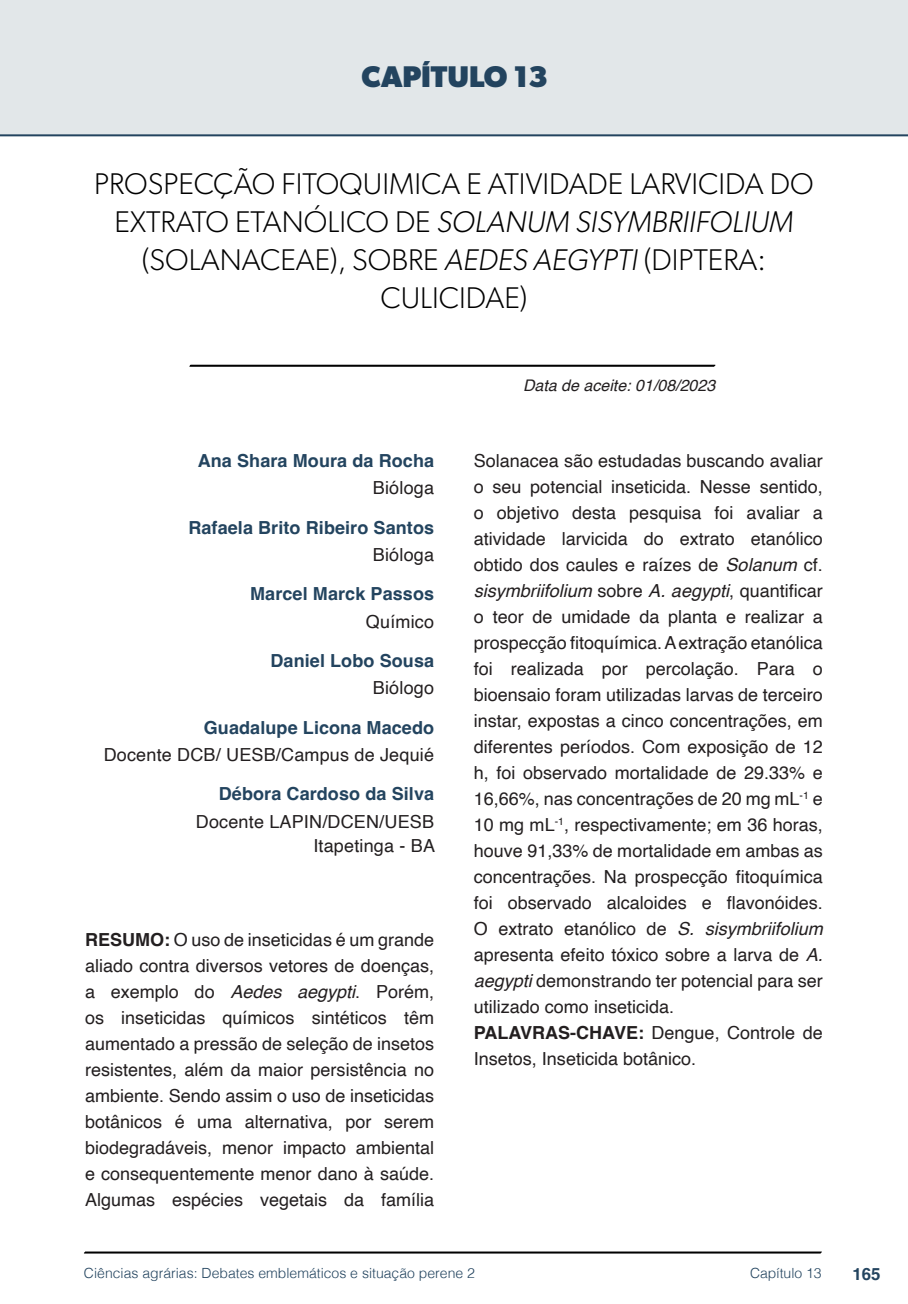
<style>
.page{position:relative;width:908px;height:1304px;background:#fff}
.page>*{position:absolute;margin:0;border:0;box-sizing:border-box;transform-origin:0 0}
.nome_artigos{font:300 30px/38px "Gibson";color:#000;text-align:center}
.capítulos{font:700 30px "Gibson";color:#23445f}
.Resumos_e_PC_TXT{font:18px/26px "Helvetica";color:#231f20;text-align:justify}
.nome_autores{font:700 18px "Helvetica";letter-spacing:.005em;color:#23445f}
.info_autores{font:18px "Helvetica";letter-spacing:.01em;color:#231f20}
.t1{font:700 16.8px "Helvetica";color:#23445f}
.data{font:italic 16px "Helvetica";color:#231f20}
.t2{font:300 14px "Helvetica";color:#23445f}
.s1{font-style:italic}
.s2{font-weight:700}
</style>
<div class="page">
<svg style="left:84px;top:1251px;width:737px;height:3px;background:#515151"></svg>
<div style="left:0;top:0;width:907px;height:136px;background:#e2e7e9"></div>
<svg style="left:189px;top:364px;width:526px;height:3px;background:#4f4f4f"></svg>
<div style="left:44px;top:72px;width:68px;height:61px;background:#e2e7e9"></div>
<p class="capítulos" style="left:361px;top:58px;width:188px">CAPÍTULO 13</p>
<p class="nome_artigos" style="left:94px;top:164px;width:720px">PROSPECÇÃO FITOQUIMICA E ATIVIDADE LARVICIDA DO EXTRATO ETANÓLICO DE <span class="s1">SOLANUM SISYMBRIIFOLIUM </span>(SOLANACEAE), SOBRE <span class="s1">AEDES AEGYPTI</span> (DIPTERA:<br>CULICIDAE)</p>
<p class="nome_autores" style="left:198px;top:450px;width:238px">Ana Shara Moura da Rocha</p>
<p class="info_autores" style="left:373px;top:474px;width:63px">Bióloga</p>
<p class="nome_autores" style="left:188px;top:516px;width:247px">Rafaela Brito Ribeiro Santos</p>
<p class="info_autores" style="left:373px;top:541px;width:63px">Bióloga</p>
<p class="nome_autores" style="left:250px;top:583px;width:185px">Marcel Marck Passos</p>
<p class="info_autores" style="left:366px;top:608px;width:70px">Químico</p>
<p class="nome_autores" style="left:270px;top:650px;width:165px">Daniel Lobo Sousa</p>
<p class="info_autores" style="left:373px;top:674px;width:63px">Biólogo</p>
<p class="nome_autores" style="left:204px;top:716px;width:232px">Guadalupe Licona Macedo</p>
<p class="info_autores" style="left:104px;top:741px;width:332px">Docente DCB/ UESB/Campus de Jequié</p>
<p class="nome_autores" style="left:219px;top:783px;width:217px">Débora Cardoso da Silva</p>
<p class="info_autores" style="left:196px;top:808px;width:240px">Docente LAPIN/DCEN/UESB</p>
<p class="info_autores" style="left:313px;top:832px;width:123px">Itapetinga - BA</p>
<p class="Resumos_e_PC_TXT" style="left:85px;top:927px;width:350px"><span class="s2">RESUMO:</span> O uso de inseticidas é um grande aliado contra diversos vetores de doenças, a exemplo do <span class="s1">Aedes aegypti</span>. Porém, os inseticidas químicos sintéticos têm aumentado a pressão de seleção de insetos resistentes, além da maior persistência no ambiente. Sendo assim o uso de inseticidas botânicos é uma alternativa, por serem biodegradáveis, menor impacto ambiental e consequentemente menor dano à saúde.<br>Algumas espécies vegetais da família</p>
<p class="data" style="left:523px;top:373px;width:194px">Data de aceite: 01/08/2023</p>
<p class="Resumos_e_PC_TXT" style="left:473px;top:448px;width:350px">Solanacea são estudadas buscando avaliar o seu potencial inseticida. Nesse sentido, o objetivo desta pesquisa foi avaliar a atividade larvicida do extrato etanólico obtido dos caules e raízes de <span class="s1">Solanum</span> cf. <span class="s1">sisymbriifolium</span> sobre <span class="s1">A. aegypti</span>, quantificar o teor de umidade da planta e realizar a prospecção fitoquímica. A extração etanólica foi realizada por percolação. Para o bioensaio foram utilizadas larvas de terceiro instar, expostas a cinco concentrações, em diferentes períodos. Com exposição de 12 h, foi observado mortalidade de 29.33% e 16,66%, nas concentrações de 20 mg mL<sup>-1</sup> e 10 mg mL<sup>-1</sup>, respectivamente; em 36 horas, houve 91,33% de mortalidade em ambas as concentrações. Na prospecção fitoquímica foi observado alcaloides e flavonóides.<br>O extrato etanólico de <span class="s1">S. sisymbriifolium </span>apresenta efeito tóxico sobre a larva de <span class="s1">A. aegypti</span> demonstrando ter potencial para ser utilizado como inseticida.</p>
<p class="Resumos_e_PC_TXT" style="left:473px;top:1020px;width:350px"><span class="s2">PALAVRAS-CHAVE:</span> Dengue, Controle de<br>Insetos, Inseticida botânico.</p>
<p class="t2" style="left:84px;top:1261px;width:392px">Ciências agrárias: Debates emblemáticos e situação perene 2</p>
<p class="t2" style="left:749px;top:1261px;width:73px">Capítulo 13</p>
<p class="t1" style="left:851px;top:1264px;width:30px">165</p>
</div>
